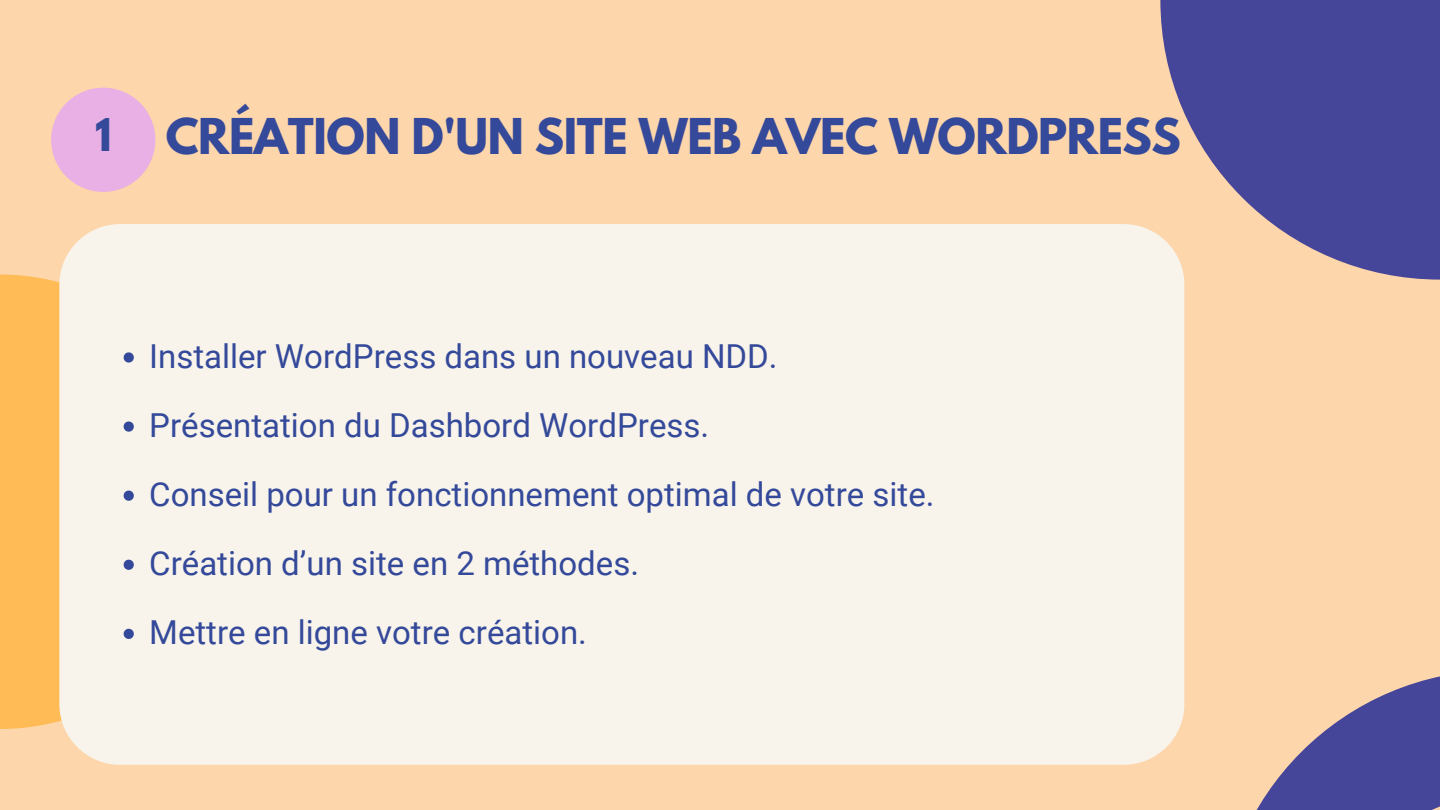
<style>
.page{position:relative;width:1440px;height:810px;background:#fdd6ab}
.page>*{position:absolute;margin:0;border:0;box-sizing:border-box;transform-origin:0 0}
.t1{font:700 43.7px "League Spartan";letter-spacing:-.01em;color:#34499a}
.t2{font:700 40px "League Spartan";color:#34499a}
.t3{font:33px "Roboto";color:#34499a}
</style>
<div class="page">
<div style="left:0;top:274px;width:61px;height:455px;background:#ffbb56"></div>
<svg style="left:1160px;top:0;width:280px;height:280px;fill:#454699"></svg>
<svg style="left:1256px;top:676px;width:184px;height:134px"></svg>
<div style="left:59px;top:224px;width:1125px;height:541px;background:#f8f4eb;border-radius:61px"></div>
<svg style="left:124px;top:352px;width:10px;height:11px"></svg>
<svg style="left:124px;top:421px;width:10px;height:11px"></svg>
<svg style="left:124px;top:491px;width:10px;height:10px"></svg>
<svg style="left:124px;top:560px;width:10px;height:10px"></svg>
<svg style="left:124px;top:629px;width:10px;height:10px"></svg>
<svg style="left:51px;top:88px;width:104px;height:104px"></svg>
<p class="t2" style="left:95px;top:115px;width:18px">1</p>
<p class="t1" style="left:166px;top:114px;width:1017px">CRÉATION D'UN SITE WEB AVEC WORDPRESS</p>
<p class="t3" style="left:149px;top:337px;width:630px">Installer WordPress dans un nouveau NDD.</p>
<p class="t3" style="left:149px;top:406px;width:562px">Présentation du Dashbord WordPress.</p>
<p class="t3" style="left:149px;top:475px;width:787px">Conseil pour un fonctionnement optimal de votre site.</p>
<p class="t3" style="left:149px;top:544px;width:491px">Création d’un site en 2 méthodes.</p>
<p class="t3" style="left:149px;top:613px;width:439px">Mettre en ligne votre création.</p>
</div>
